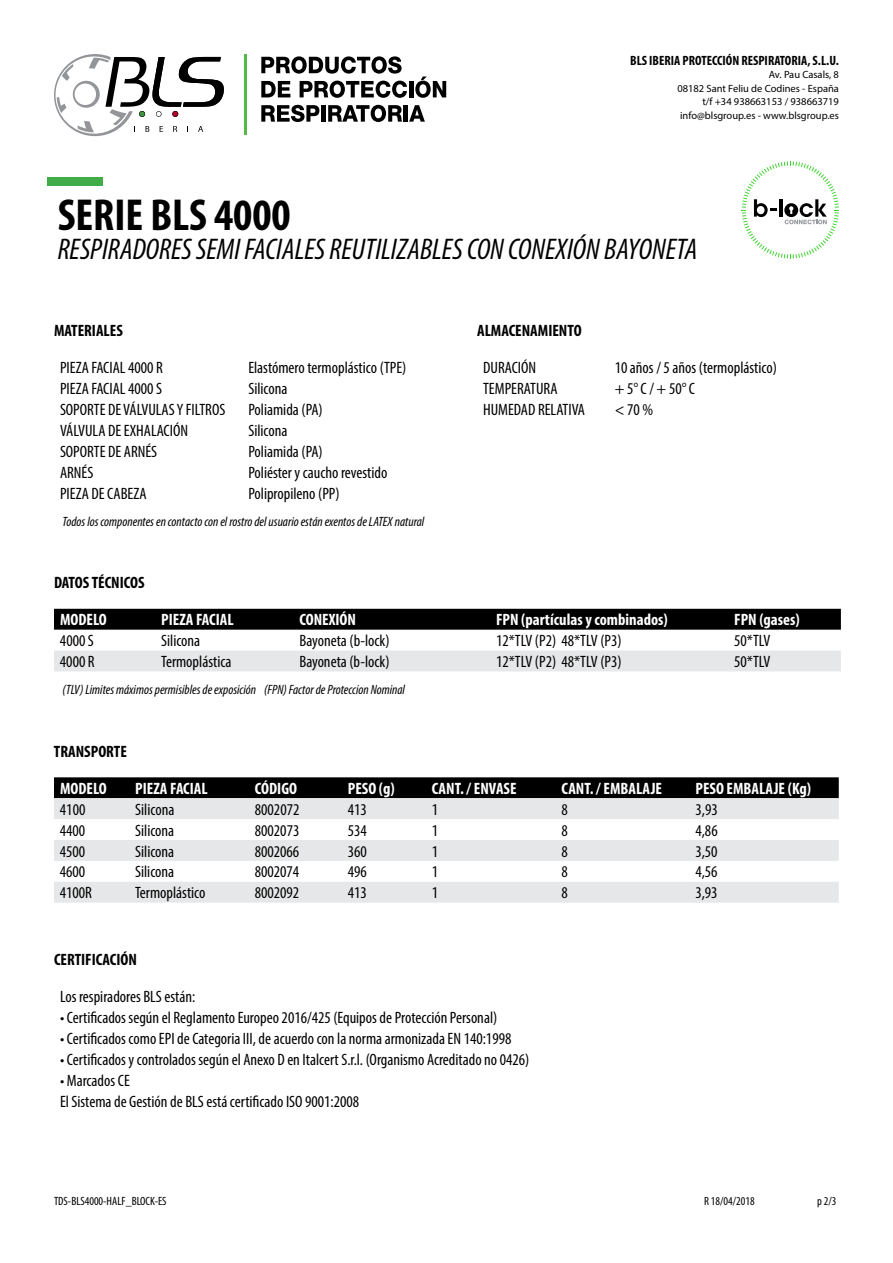
<style>
.page{position:relative;width:893px;height:1263px;background:#fff}
.page>*{position:absolute;margin:0;border:0;box-sizing:border-box;transform-origin:0 0}
.t1{font:700 condensed 45px "Myriad Pro";color:#000}
.t2{font:italic condensed 30px "Myriad Pro";color:#000}
.t3{font:condensed 16.5px/20.9px "Myriad Pro";color:#000}
.t4{font:700 condensed 16.5px "Myriad Pro";color:#fff}
.t5{font:700 condensed 16.5px "Myriad Pro";color:#000}
.t6{font:italic condensed 13.5px "Myriad Pro";color:#000}
.t7{font:700 condensed 13.5px "Myriad Pro";color:#000}
.t8{font:condensed 12px "Myriad Pro";color:#000}
.t9{font:10.5px/13.5px "Myriad Pro";color:#000;text-align:right}
</style>
<div class="page">
<svg style="left:742px;top:161px;width:97px;height:98px"></svg>
<svg style="left:54px;top:54px;width:170px;height:82px"></svg>
<hr style="left:244px;top:54px;width:2px;height:81px;background:#54b948">
<svg style="left:261px;top:56px;width:141px;height:18px"></svg>
<svg style="left:261px;top:81px;width:29px;height:16px"></svg>
<svg style="left:300px;top:81px;width:107px;height:17px"></svg>
<hr style="left:409px;top:81px;width:4px;height:16px;background:#000">
<svg style="left:415px;top:76px;width:31px;height:22px"></svg>
<svg style="left:261px;top:105px;width:58px;height:17px"></svg>
<hr style="left:321px;top:105px;width:4px;height:17px;background:#000">
<svg style="left:328px;top:105px;width:74px;height:17px"></svg>
<hr style="left:404px;top:105px;width:4px;height:17px;background:#000">
<svg style="left:409px;top:105px;width:16px;height:17px"></svg>
<div style="left:47px;top:177px;width:55px;height:9px;background:#41ad49"></div>
<div style="left:54px;top:609px;width:787px;height:21px;background:#000"></div>
<div style="left:54px;top:650px;width:787px;height:21px;background:#e6e7e8"></div>
<div style="left:54px;top:777px;width:785px;height:21px;background:#000"></div>
<svg style="left:54px;top:798px;width:785px;height:105px;fill:#e6e7e8"></svg>
<p class="t7" style="left:630px;top:52px;width:210px">BLS IBERIA PROTECCIÓN RESPIRATORIA, S.L.U.</p>
<p class="t9" style="left:677px;top:68px;width:163px">Av. Pau Casals, 8<br>08182 Sant Feliu de Codines - España t/f +34 938663153 / 938663719 info@blsgroup.es - www.blsgroup.es</p>
<h1 class="t1" style="left:58px;top:187px;width:235px">SERIE BLS 4000</h1>
<h2 class="t2" style="left:58px;top:231px;width:641px">RESPIRADORES SEMI FACIALES REUTILIZABLES CON CONEXIÓN BAYONETA</h2>
<p class="t5" style="left:54px;top:320px;width:70px">MATERIALES</p>
<p class="t3" style="left:60px;top:357px;width:104px">PIEZA FACIAL 4000 R</p>
<p class="t3" style="left:248px;top:357px;width:160px">Elastómero termoplástico (TPE)</p>
<p class="t3" style="left:60px;top:378px;width:104px">PIEZA FACIAL 4000 S</p>
<p class="t3" style="left:248px;top:378px;width:41px">Silicona</p>
<p class="t3" style="left:60px;top:399px;width:167px">SOPORTE DE VÁLVULAS Y FILTROS</p>
<p class="t3" style="left:248px;top:399px;width:76px">Poliamida (PA)</p>
<p class="t3" style="left:60px;top:420px;width:130px">VÁLVULA DE EXHALACIÓN</p>
<p class="t3" style="left:248px;top:420px;width:41px">Silicona</p>
<p class="t3" style="left:60px;top:441px;width:99px">SOPORTE DE ARNÉS</p>
<p class="t3" style="left:248px;top:441px;width:76px">Poliamida (PA)</p>
<p class="t3" style="left:60px;top:462px;width:35px">ARNÉS</p>
<p class="t3" style="left:248px;top:462px;width:140px">Poliéster y caucho revestido</p>
<p class="t3" style="left:60px;top:482px;width:88px">PIEZA DE CABEZA</p>
<p class="t3" style="left:248px;top:482px;width:93px">Polipropileno (PP)</p>
<p class="t6" style="left:63px;top:513px;width:363px">Todos los componentes en contacto con el rostro del usuario están exentos de LATEX natural</p>
<p class="t5" style="left:54px;top:573px;width:92px">DATOS TÉCNICOS</p>
<p class="t5" style="left:477px;top:320px;width:106px">ALMACENAMIENTO</p>
<p class="t3" style="left:483px;top:357px;width:55px">DURACIÓN</p>
<p class="t3" style="left:615px;top:357px;width:164px">10 años / 5 años (termoplástico)</p>
<p class="t3" style="left:483px;top:378px;width:76px">TEMPERATURA</p>
<p class="t3" style="left:615px;top:378px;width:82px">+ 5° C / + 50° C</p>
<p class="t3" style="left:483px;top:399px;width:103px">HUMEDAD RELATIVA</p>
<p class="t3" style="left:615px;top:399px;width:40px">&lt; 70 %</p>
<p class="t4" style="left:60px;top:610px;width:48px">MODELO</p>
<p class="t4" style="left:161px;top:610px;width:74px">PIEZA FACIAL</p>
<p class="t4" style="left:299px;top:610px;width:58px">CONEXIÓN</p>
<p class="t4" style="left:496px;top:610px;width:173px">FPN (partículas y combinados)</p>
<p class="t4" style="left:734px;top:610px;width:67px">FPN (gases)</p>
<p class="t3" style="left:60px;top:630px;width:35px">4000 S</p>
<p class="t3" style="left:161px;top:630px;width:41px">Silicona</p>
<p class="t3" style="left:299px;top:630px;width:92px">Bayoneta (b-lock)</p>
<p class="t3" style="left:496px;top:630px;width:127px">12*TLV (P2) 48*TLV (P3)</p>
<p class="t3" style="left:734px;top:630px;width:38px">50*TLV</p>
<p class="t3" style="left:60px;top:651px;width:36px">4000 R</p>
<p class="t3" style="left:161px;top:651px;width:72px">Termoplástica</p>
<p class="t3" style="left:299px;top:651px;width:92px">Bayoneta (b-lock)</p>
<p class="t3" style="left:496px;top:651px;width:127px">12*TLV (P2) 48*TLV (P3)</p>
<p class="t3" style="left:734px;top:651px;width:38px">50*TLV</p>
<p class="t6" style="left:63px;top:682px;width:344px">(TLV) Limites máximos permisibles de exposición (FPN) Factor de Proteccion Nominal</p>
<p class="t5" style="left:54px;top:741px;width:74px">TRANSPORTE</p>
<p class="t4" style="left:60px;top:778px;width:48px">MODELO</p>
<p class="t4" style="left:135px;top:778px;width:74px">PIEZA FACIAL</p>
<p class="t4" style="left:255px;top:778px;width:44px">CÓDIGO</p>
<p class="t4" style="left:348px;top:778px;width:48px">PESO (g)</p>
<p class="t4" style="left:432px;top:778px;width:86px">CANT. / ENVASE</p>
<p class="t4" style="left:562px;top:778px;width:102px">CANT. / EMBALAJE</p>
<p class="t4" style="left:695px;top:778px;width:117px">PESO EMBALAJE (Kg)</p>
<p class="t3" style="left:60px;top:799px;width:27px">4100</p>
<p class="t3" style="left:135px;top:799px;width:41px">Silicona</p>
<p class="t3" style="left:255px;top:799px;width:46px">8002072</p>
<p class="t3" style="left:348px;top:799px;width:21px">413</p>
<p class="t3" style="left:432px;top:799px;width:8px">1</p>
<p class="t3" style="left:561px;top:799px;width:8px">8</p>
<p class="t3" style="left:695px;top:799px;width:24px">3,93</p>
<p class="t3" style="left:60px;top:820px;width:27px">4400</p>
<p class="t3" style="left:135px;top:820px;width:41px">Silicona</p>
<p class="t3" style="left:255px;top:820px;width:46px">8002073</p>
<p class="t3" style="left:348px;top:820px;width:21px">534</p>
<p class="t3" style="left:432px;top:820px;width:8px">1</p>
<p class="t3" style="left:561px;top:820px;width:8px">8</p>
<p class="t3" style="left:695px;top:820px;width:24px">4,86</p>
<p class="t3" style="left:60px;top:840px;width:27px">4500</p>
<p class="t3" style="left:135px;top:840px;width:41px">Silicona</p>
<p class="t3" style="left:255px;top:840px;width:46px">8002066</p>
<p class="t3" style="left:348px;top:840px;width:21px">360</p>
<p class="t3" style="left:432px;top:840px;width:8px">1</p>
<p class="t3" style="left:561px;top:840px;width:8px">8</p>
<p class="t3" style="left:695px;top:840px;width:24px">3,50</p>
<p class="t3" style="left:60px;top:861px;width:27px">4600</p>
<p class="t3" style="left:135px;top:861px;width:41px">Silicona</p>
<p class="t3" style="left:255px;top:861px;width:46px">8002074</p>
<p class="t3" style="left:348px;top:861px;width:21px">496</p>
<p class="t3" style="left:432px;top:861px;width:8px">1</p>
<p class="t3" style="left:561px;top:861px;width:8px">8</p>
<p class="t3" style="left:695px;top:861px;width:24px">4,56</p>
<p class="t3" style="left:60px;top:882px;width:34px">4100R</p>
<p class="t3" style="left:135px;top:882px;width:72px">Termoplástico</p>
<p class="t3" style="left:255px;top:882px;width:46px">8002092</p>
<p class="t3" style="left:348px;top:882px;width:21px">413</p>
<p class="t3" style="left:432px;top:882px;width:8px">1</p>
<p class="t3" style="left:561px;top:882px;width:8px">8</p>
<p class="t3" style="left:695px;top:882px;width:24px">3,93</p>
<p class="t5" style="left:54px;top:949px;width:84px">CERTIFICACIÓN</p>
<p class="t3" style="left:60px;top:986px;width:137px">Los respiradores BLS están:</p>
<p class="t3" style="left:60px;top:1007px;width:439px">• Certificados según el Reglamento Europeo 2016/425 (Equipos de Protección Personal)</p>
<p class="t3" style="left:60px;top:1028px;width:453px">• Certificados como EPI de Categoria III, de acuerdo con la norma armonizada EN 140:1998</p>
<p class="t3" style="left:60px;top:1049px;width:471px">• Certificados y controlados según el Anexo D en Italcert S.r.l. (Organismo Acreditado no 0426)</p>
<p class="t3" style="left:60px;top:1070px;width:301px">• Marcados CE<br>El Sistema de Gestión de BLS está certificado ISO 9001:2008</p>
<p class="t8" style="left:54px;top:1194px;width:114px">TDS-BLS4000-HALF_BLOCK-ES</p>
<p class="t8" style="left:704px;top:1194px;width:52px">R 18/04/2018</p>
<p class="t8" style="left:817px;top:1194px;width:21px">p 2/3</p>
</div>
